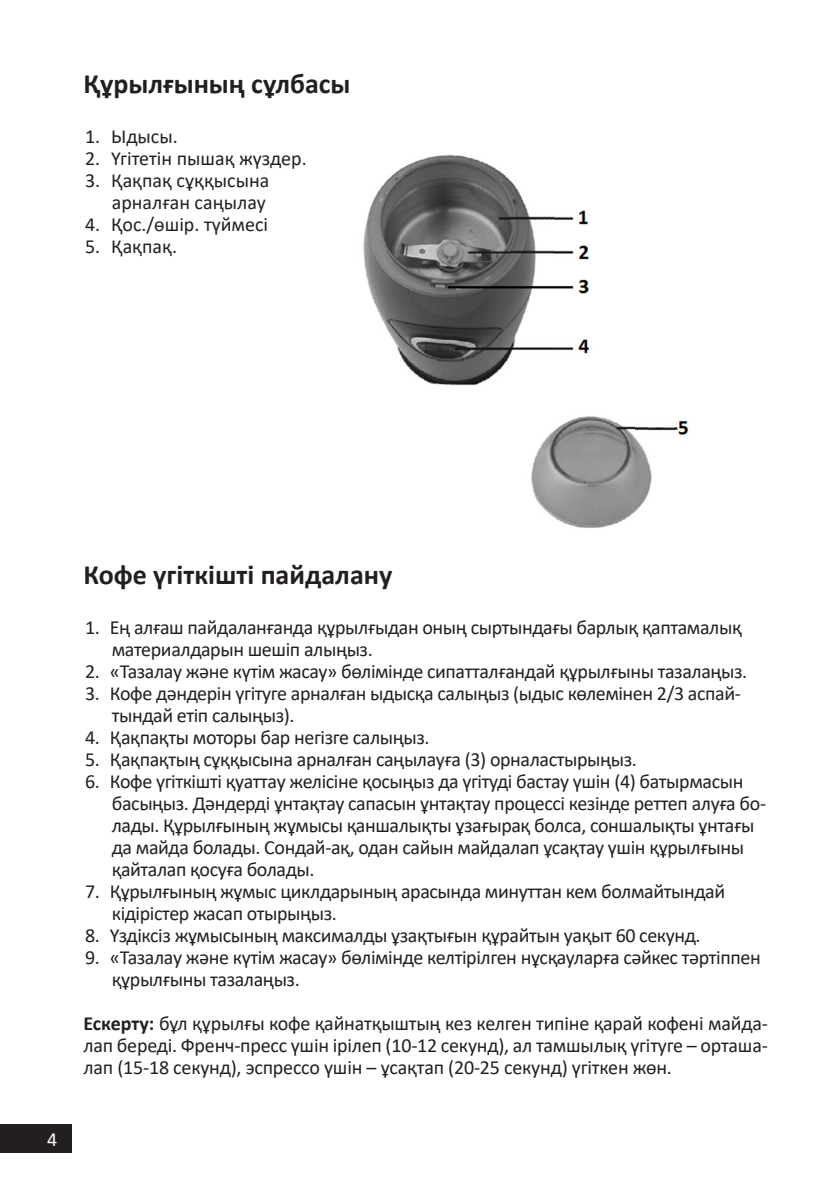
<style>
.page{position:relative;width:840px;height:1191px;background:#fff}
.page>*{position:absolute;margin:0;border:0;box-sizing:border-box;transform-origin:0 0}
.Заголовок_14{font:700 28px "Calibri";color:#231f20}
.t1{font:20px/22px "Calibri";letter-spacing:-.02em;color:#231f20}
.t2{font:20px/22px "Calibri";color:#231f20;text-align:right}
.t3{font:20px "Calibri";color:#fff}
.s1{font-weight:700}
</style>
<div class="page">
<div style="left:0;top:1124px;width:72px;height:28px;background:#231f20"></div>
<img style="left:363px;top:154px;width:326px;height:374px">
<p class="Заголовок_14" style="left:83px;top:64px;width:268px">Құрылғының сұлбасы</p>
<p class="t1" style="left:85px;top:125px;width:94px">1. Ыдысы.</p>
<p class="t2" style="left:85px;top:147px;width:223px">2. Үгітетін пышақ жүздер.</p>
<p class="t2" style="left:85px;top:169px;width:186px">3. Қақпақ сұққысына арналған саңылау</p>
<p class="t2" style="left:85px;top:213px;width:184px">4. Қос./өшір. түймесі</p>
<p class="t1" style="left:85px;top:235px;width:93px">5. Қақпақ.</p>
<p class="t3" style="left:47px;top:1125px;width:12px">4</p>
<p class="Заголовок_14" style="left:83px;top:555px;width:310px">Кофе үгіткішті пайдалану</p>
<p class="t1" style="left:112px;top:616px;width:631px;text-indent:-27px">1. Ең алғаш пайдаланғанда құрылғыдан оның сыртындағы барлық қаптамалық материалдарын шешіп алыңыз.</p>
<p class="t1" style="left:85px;top:660px;width:663px">2. «Тазалау және күтім жасау» бөлімінде сипатталғандай құрылғыны тазалаңыз.</p>
<p class="t1" style="left:112px;top:682px;width:630px;text-indent:-27px">3. Кофе дәндерін үгітуге арналған ыдысқа салыңыз (ыдыс көлемінен 2/3 аспай&shy;тындай етіп салыңыз).</p>
<p class="t1" style="left:85px;top:726px;width:346px">4. Қақпақты моторы бар негізге салыңыз.</p>
<p class="t1" style="left:85px;top:748px;width:553px">5. Қақпақтың сұққысына арналған саңылауға (3) орналастырыңыз.</p>
<p class="t1" style="left:112px;top:770px;width:655px;text-indent:-27px">6. Кофе үгіткішті қуаттау желісіне қосыңыз да үгітуді бастау үшін (4) батырмасын басыңыз. Дәндерді ұнтақтау сапасын ұнтақтау процессі кезінде реттеп алуға бо&shy;лады. Құрылғының жұмысы қаншалықты ұзағырақ болса, соншалықты ұнтағы да майда болады. Сондай-ақ, одан сайын майдалап ұсақтау үшін құрылғыны қайталап қосуға болады.</p>
<p class="t1" style="left:112px;top:880px;width:614px;text-indent:-27px">7. Құрылғының жұмыс циклдарының арасында минуттан кем болмайтындай кідірістер жасап отырыңыз.</p>
<p class="t1" style="left:85px;top:924px;width:616px">8. Үздіксіз жұмысының максималды ұзақтығын құрайтын уақыт 60 секунд.</p>
<p class="t1" style="left:112px;top:946px;width:650px;text-indent:-27px">9. «Тазалау және күтім жасау» бөлімінде келтірілген нұсқауларға сәйкес тәртіппен құрылғыны тазалаңыз.</p>
<p class="t1" style="left:83px;top:1012px;width:685px;text-align:justify"><span class="s1">Ескерту:</span> бұл құрылғы кофе қайнатқыштың кез келген типіне қарай кофені майда&shy;лап береді. Френч-пресс үшін ірілеп (10-12 секунд), ал тамшылық үгітуге – орташа&shy;лап (15-18 секунд), эспрессо үшін – ұсақтап (20-25 секунд) үгіткен жөн.</p>
</div>
